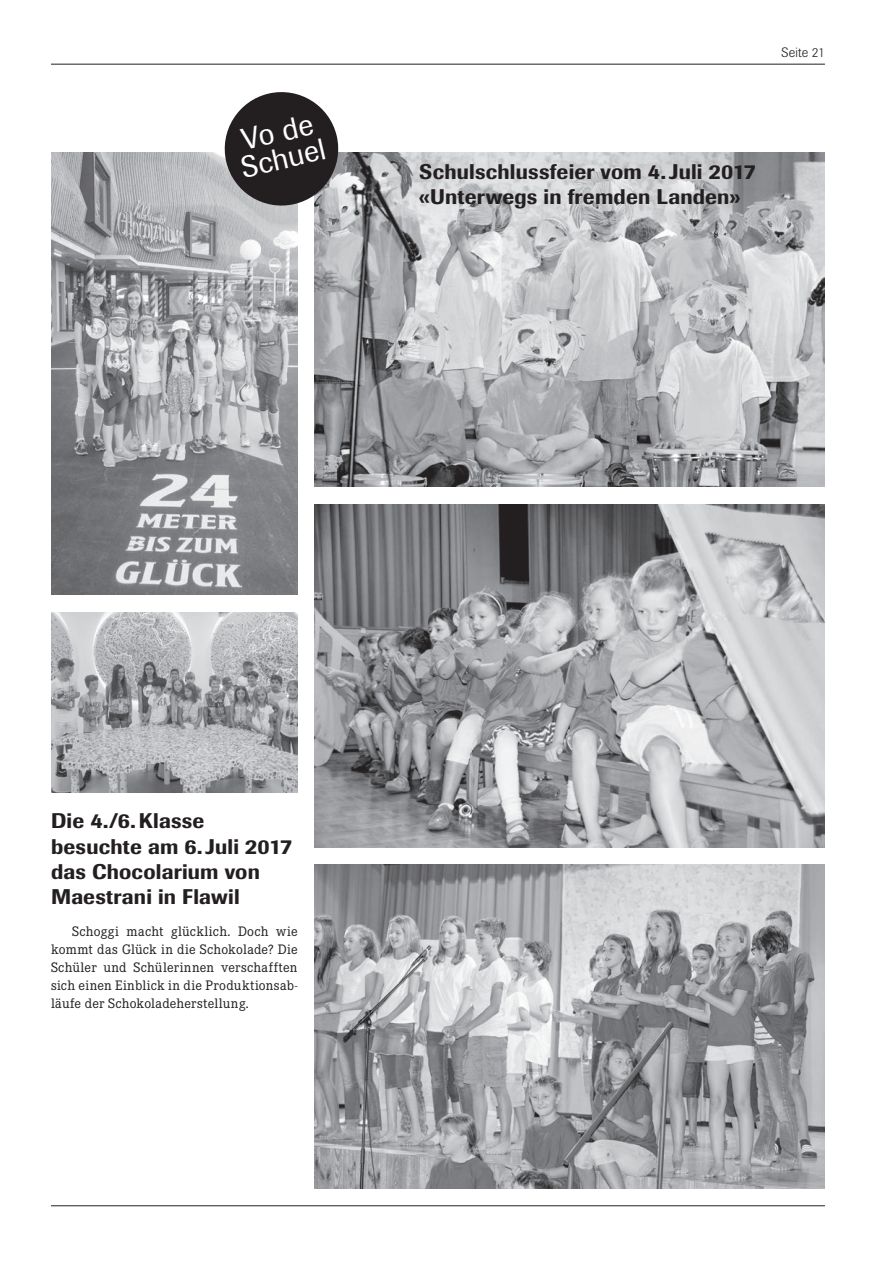
<style>
.page{position:relative;width:893px;height:1263px;background:#fff}
.page>*{position:absolute;margin:0;border:0;box-sizing:border-box;transform-origin:0 0}
.t1{font:30px/27px "Imago";color:#fff}
.t2{font:500 21px/25.2px "Imago";letter-spacing:.01em;color:#231f20}
.t3{font:13.5px/18px "Corporate EBQ";letter-spacing:.01em;color:#231f20;text-align:justify}
.t4{font:300 13.5px "Imago";letter-spacing:.015em;color:#231f20}
</style>
<div class="page">
<hr style="left:51px;top:64px;width:774px;height:1px;background:#231f20">
<hr style="left:51px;top:1205px;width:774px;height:1px;background:#231f20">
<img style="left:51px;top:612px;width:247px;height:180px">
<img style="left:315px;top:504px;width:510px;height:343px">
<img style="left:315px;top:864px;width:510px;height:324px">
<img style="left:315px;top:152px;width:510px;height:334px">
<img style="left:51px;top:152px;width:247px;height:442px">
<svg style="left:219px;top:92px;width:125px;height:119px"></svg>
<h1 class="t1" style="left:233px;top:128px;width:87px;rotate:-13deg">Vo de<br>Schuel</h1>
<p class="t4" style="left:781px;top:45px;width:45px">Seite 21</p>
<h2 class="t2" style="left:419px;top:159px;width:338px">Schulschlussfeier vom 4. Juli 2017 «Unterwegs in fremden Landen»</h2>
<h2 class="t2" style="left:51px;top:808px;width:243px">Die 4./6.Klasse besuchte am 6. Juli 2017 das Chocolarium von<br>Maestrani in Flawil</h2>
<p class="t3" style="left:51px;top:922px;width:248px;text-indent:21px">Schoggi macht glücklich. Doch wie kommt das Glück in die Schokolade? Die Schüler und Schülerinnen verschafften sich einen Einblick in die Produktionsab&shy;läufe der Schokoladeherstellung.</p>
</div>
